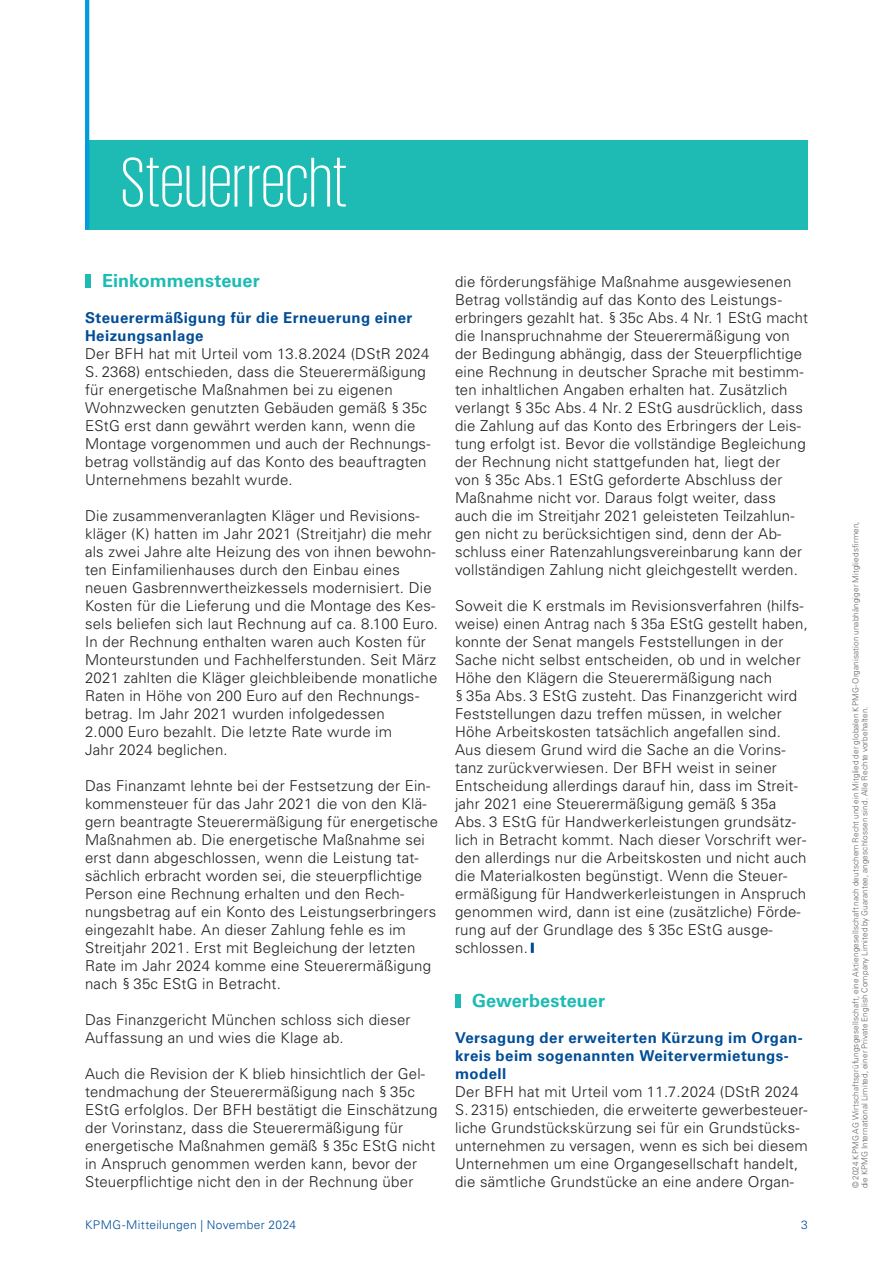
<style>
.page{position:relative;width:893px;height:1263px;background:#fff}
.page>*{position:absolute;margin:0;border:0;box-sizing:border-box;transform-origin:0 0}
.t1{font:300 72px "KPMG";letter-spacing:.01em;color:#fff}
.t2{font:700 18px "Univers LT Std";letter-spacing:.005em;color:#1dbbb3}
.t3{font:300 15px/18px "Univers LT Std";letter-spacing:.015em;color:#231f20}
.t4{font:700 15px/18px "Univers LT Std";letter-spacing:.025em;color:#014d97}
.t5{font:300 12px "Univers LT Std";letter-spacing:.025em;color:#014d97}
.t6{font:300 8.25px/9px "Univers LT Std";letter-spacing:.015em;color:#636366}
</style>
<div class="page">
<div style="left:85px;top:141px;width:723px;height:89px;background:#1dbbb3"></div>
<hr style="left:85px;top:0;width:4px;height:229px;background:#009cdc">
<div style="left:85px;top:274px;width:5px;height:14px;background:#1dbbb3"></div>
<div style="left:455px;top:994px;width:5px;height:14px;background:#1dbbb3"></div>
<svg style="left:531px;top:943px;width:3px;height:10px"></svg>
<h1 class="t1" style="left:121px;top:148px;width:228px">Steuerrecht</h1>
<p class="t2" style="left:102px;top:270px;width:159px">Einkommensteuer</p>
<p class="t4" style="left:85px;top:309px;width:329px">Steuerermäßigung für die Erneuerung einer<br>Heizungsanlage</p>
<p class="t3" style="left:85px;top:345px;width:347px">Der BFH hat mit Urteil vom 13.8.2024 (DStR 2024<br>S. 2368) entschieden, dass die Steuerermäßigung für energetische Maßnahmen bei zu eigenen Wohnzwecken genutzten Gebäuden gemäß § 35c EStG erst dann gewährt werden kann, wenn die Montage vorgenommen und auch der Rechnungs&shy;betrag vollständig auf das Konto des beauftragten Unternehmens bezahlt wurde.</p>
<p class="t3" style="left:85px;top:507px;width:354px">Die zusammenveranlagten Kläger und Revisions&shy;kläger (K) hatten im Jahr 2021 (Streitjahr) die mehr als zwei Jahre alte Heizung des von ihnen bewohn&shy;ten Einfamilienhauses durch den Einbau eines neuen Gasbrennwertheizkessels modernisiert. Die Kosten für die Lieferung und die Montage des Kes&shy;sels beliefen sich laut Rechnung auf ca. 8.100 Euro.<br>In der Rechnung enthalten waren auch Kosten für Monteurstunden und Fachhelferstunden. Seit März 2021 zahlten die Kläger gleichbleibende monatliche Raten in Höhe von 200 Euro auf den Rechnungs&shy;betrag. Im Jahr 2021 wurden infolgedessen<br>2.000 Euro bezahlt. Die letzte Rate wurde im<br>Jahr 2024 beglichen.</p>
<p class="t3" style="left:85px;top:777px;width:354px">Das Finanzamt lehnte bei der Festsetzung der Ein&shy;kommensteuer für das Jahr 2021 die von den Klä&shy;gern beantragte Steuerermäßigung für energetische Maßnahmen ab. Die energetische Maßnahme sei erst dann abgeschlossen, wenn die Leistung tat&shy;sächlich erbracht worden sei, die steuerpflichtige Person eine Rechnung erhalten und den Rech&shy;nungsbetrag auf ein Konto des Leistungserbringers eingezahlt habe. An dieser Zahlung fehle es im Streitjahr 2021. Erst mit Begleichung der letzten Rate im Jahr 2024 komme eine Steuerermäßigung nach § 35c EStG in Betracht.</p>
<p class="t3" style="left:85px;top:1011px;width:327px">Das Finanzgericht München schloss sich dieser<br>Auffassung an und wies die Klage ab.</p>
<p class="t3" style="left:85px;top:1065px;width:354px">Auch die Revision der K blieb hinsichtlich der Gel&shy;tendmachung der Steuerermäßigung nach § 35c EStG erfolglos. Der BFH bestätigt die Einschätzung der Vorinstanz, dass die Steuerermäßigung für energetische Maßnahmen gemäß § 35c EStG nicht in Anspruch genommen werden kann, bevor der Steuerpflichtige nicht den in der Rechnung über</p>
<p class="t3" style="left:455px;top:273px;width:354px">die förderungsfähige Maßnahme ausgewiesenen Betrag vollständig auf das Konto des Leistungs&shy;erbringers gezahlt hat. § 35c Abs. 4 Nr. 1 EStG macht die Inanspruchnahme der Steuerermäßigung von der Bedingung abhängig, dass der Steuerpflichtige eine Rechnung in deutscher Sprache mit bestimm&shy;ten inhaltlichen Angaben erhalten hat. Zusätzlich verlangt § 35c Abs. 4 Nr. 2 EStG ausdrücklich, dass die Zahlung auf das Konto des Erbringers der Leis&shy;tung erfolgt ist. Bevor die vollständige Begleichung der Rechnung nicht stattgefunden hat, liegt der von § 35c Abs.1 EStG geforderte Abschluss der Maßnahme nicht vor. Daraus folgt weiter, dass auch die im Streitjahr 2021 geleisteten Teilzahlun&shy;gen nicht zu berücksichtigen sind, denn der Ab&shy;schluss einer Ratenzahlungsvereinbarung kann der vollständigen Zahlung nicht gleichgestellt werden.</p>
<p class="t3" style="left:455px;top:597px;width:354px">Soweit die K erstmals im Revisionsverfahren (hilfs&shy;weise) einen Antrag nach § 35a EStG gestellt haben, konnte der Senat mangels Feststellungen in der Sache nicht selbst entscheiden, ob und in welcher Höhe den Klägern die Steuerermäßigung nach<br>§ 35a Abs. 3 EStG zusteht. Das Finanzgericht wird Feststellungen dazu treffen müssen, in welcher Höhe Arbeitskosten tatsächlich angefallen sind.<br>Aus diesem Grund wird die Sache an die Vorins&shy;tanz zurückverwiesen. Der BFH weist in seiner Entscheidung allerdings darauf hin, dass im Streit&shy;jahr 2021 eine Steuerermäßigung gemäß § 35a Abs. 3 EStG für Handwerkerleistungen grundsätz&shy;lich in Betracht kommt. Nach dieser Vorschrift wer&shy;den allerdings nur die Arbeitskosten und nicht auch die Materialkosten begünstigt. Wenn die Steuer&shy;ermäßigung für Handwerkerleistungen in Anspruch genommen wird, dann ist eine (zusätzliche) Förde&shy;rung auf der Grundlage des § 35c EStG ausge&shy;schlossen.</p>
<p class="t2" style="left:472px;top:990px;width:135px">Gewerbesteuer</p>
<p class="t4" style="left:455px;top:1029px;width:349px">Versagung der erweiterten Kürzung im Organ&shy;kreis beim sogenannten Weitervermietungs&shy;modell</p>
<p class="t3" style="left:455px;top:1083px;width:354px">Der BFH hat mit Urteil vom 11.7.2024 (DStR 2024<br>S. 2315) entschieden, die erweiterte gewerbesteuer&shy;liche Grundstückskürzung sei für ein Grundstücks&shy;unternehmen zu versagen, wenn es sich bei diesem Unternehmen um eine Organgesellschaft handelt, die sämtliche Grundstücke an eine andere Organ-</p>
<p class="t5" style="left:85px;top:1218px;width:213px">KPMG-Mitteilungen | November 2024</p>
<p class="t5" style="left:801px;top:1218px;width:8px">3</p>
<p class="t6" style="left:851px;top:1188px;width:668px;rotate:-90deg">© 2024 KPMG AG Wirtschaftsprüfungsgesellschaft, eine Aktiengesellschaft nach deutschem Recht und ein Mitglied der globalen KPMG-Organisation unabhängiger Mitgliedsfirmen, die KPMG International Limited, einer Private English Company Limited by Guarantee, angeschlossen sind. Alle Rechte vorbehalten.</p>
</div>
